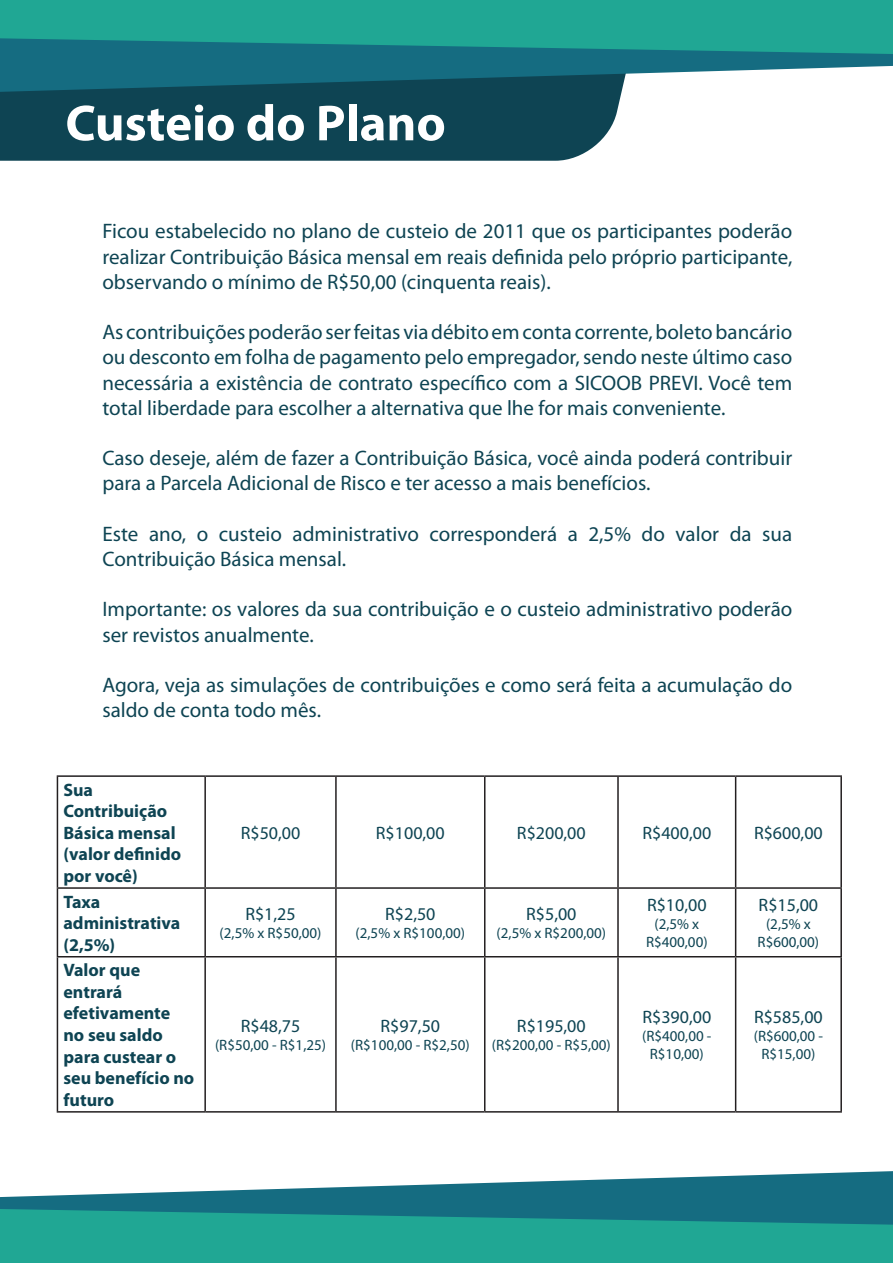
<style>
.page{position:relative;width:893px;height:1263px;background:#fff}
.page>*{position:absolute;margin:0;border:0;box-sizing:border-box;transform-origin:0 0}
.t1{font:700 51px "Myriad Pro";color:#fff}
.t2{font:21px/25.2px "Myriad Pro";color:#0e4453}
.t3{font:700 18px/21.6px "Myriad Pro";color:#0e4453}
.t4{font:18px "Myriad Pro";color:#0e4453}
.t5{font:15px/18px "Myriad Pro";color:#0e4453;text-align:center}
</style>
<div class="page">
<div style="left:0;top:92px;width:622px;height:69px;background:#0e4453"></div>
<svg style="left:0;top:54px;width:893px;height:38px;fill:#156c81"></svg>
<svg style="left:0;top:1171px;width:893px;height:38px;fill:#156c81"></svg>
<svg style="left:0;top:0;width:893px;height:54px;fill:#20a794"></svg>
<svg style="left:0;top:1209px;width:893px;height:54px;fill:#20a794"></svg>
<hr style="left:57px;top:775px;width:148px;height:2px;background:#231f20">
<hr style="left:57px;top:777px;width:1px;height:110px;background:#231f20">
<hr style="left:205px;top:775px;width:131px;height:2px;background:#231f20">
<hr style="left:204px;top:777px;width:2px;height:110px;background:#231f20">
<hr style="left:336px;top:775px;width:149px;height:2px;background:#231f20">
<hr style="left:335px;top:777px;width:2px;height:110px;background:#231f20">
<hr style="left:485px;top:775px;width:133px;height:2px;background:#231f20">
<hr style="left:484px;top:777px;width:1px;height:110px;background:#231f20">
<hr style="left:618px;top:775px;width:118px;height:2px;background:#231f20">
<hr style="left:617px;top:777px;width:2px;height:110px;background:#231f20">
<hr style="left:736px;top:775px;width:106px;height:2px;background:#231f20">
<hr style="left:735px;top:777px;width:1px;height:110px;background:#231f20">
<hr style="left:840px;top:777px;width:2px;height:110px;background:#231f20">
<hr style="left:57px;top:887px;width:148px;height:2px;background:#231f20">
<hr style="left:57px;top:889px;width:1px;height:67px;background:#231f20">
<hr style="left:205px;top:887px;width:131px;height:2px;background:#231f20">
<hr style="left:204px;top:889px;width:2px;height:67px;background:#231f20">
<hr style="left:336px;top:887px;width:149px;height:2px;background:#231f20">
<hr style="left:335px;top:889px;width:2px;height:67px;background:#231f20">
<hr style="left:485px;top:887px;width:133px;height:2px;background:#231f20">
<hr style="left:484px;top:889px;width:1px;height:67px;background:#231f20">
<hr style="left:618px;top:887px;width:118px;height:2px;background:#231f20">
<hr style="left:617px;top:889px;width:2px;height:67px;background:#231f20">
<hr style="left:736px;top:887px;width:106px;height:2px;background:#231f20">
<hr style="left:735px;top:889px;width:1px;height:67px;background:#231f20">
<hr style="left:840px;top:889px;width:2px;height:67px;background:#231f20">
<hr style="left:57px;top:956px;width:148px;height:1px;background:#231f20">
<hr style="left:57px;top:957px;width:1px;height:154px;background:#231f20">
<hr style="left:205px;top:956px;width:131px;height:1px;background:#231f20">
<hr style="left:204px;top:957px;width:2px;height:154px;background:#231f20">
<hr style="left:336px;top:956px;width:149px;height:1px;background:#231f20">
<hr style="left:335px;top:957px;width:2px;height:154px;background:#231f20">
<hr style="left:485px;top:956px;width:133px;height:1px;background:#231f20">
<hr style="left:484px;top:957px;width:1px;height:154px;background:#231f20">
<hr style="left:618px;top:956px;width:118px;height:1px;background:#231f20">
<hr style="left:617px;top:957px;width:2px;height:154px;background:#231f20">
<hr style="left:736px;top:956px;width:106px;height:1px;background:#231f20">
<hr style="left:735px;top:957px;width:1px;height:154px;background:#231f20">
<hr style="left:840px;top:957px;width:2px;height:154px;background:#231f20">
<hr style="left:57px;top:1111px;width:148px;height:1px;background:#231f20">
<hr style="left:205px;top:1111px;width:131px;height:1px;background:#231f20">
<hr style="left:336px;top:1111px;width:149px;height:1px;background:#231f20">
<hr style="left:485px;top:1111px;width:133px;height:1px;background:#231f20">
<hr style="left:618px;top:1111px;width:118px;height:1px;background:#231f20">
<hr style="left:736px;top:1111px;width:106px;height:1px;background:#231f20">
<p class="t1" style="left:65px;top:95px;width:382px">Custeio do Plano</p>
<p class="t2" style="left:102px;top:219px;width:691px;text-align:justify">Ficou estabelecido no plano de custeio de 2011 que os participantes poderão realizar Contribuição Básica mensal em reais definida pelo próprio participante, observando o mínimo de R$50,00 (cinquenta reais).</p>
<p class="t2" style="left:102px;top:320px;width:691px;text-align:justify">As contribuições poderão ser feitas via débito em conta corrente, boleto bancário ou desconto em folha de pagamento pelo empregador, sendo neste último caso necessária a existência de contrato específico com a SICOOB PREVI. Você tem total liberdade para escolher a alternativa que lhe for mais conveniente.</p>
<p class="t2" style="left:102px;top:446px;width:691px">Caso deseje, além de fazer a Contribuição Básica, você ainda poderá contribuir para a Parcela Adicional de Risco e ter acesso a mais benefícios.</p>
<p class="t2" style="left:102px;top:521px;width:691px">Este ano, o custeio administrativo corresponderá a 2,5% do valor da sua<br>Contribuição Básica mensal.</p>
<p class="t2" style="left:102px;top:597px;width:691px">Importante: os valores da sua contribuição e o custeio administrativo poderão ser revistos anualmente.</p>
<p class="t2" style="left:102px;top:673px;width:691px">Agora, veja as simulações de contribuições e como será feita a acumulação do saldo de conta todo mês.</p>
<p class="t3" style="left:63px;top:779px;width:114px">Sua<br>Contribuição<br>Básica mensal</p>
<p class="t3" style="left:63px;top:844px;width:119px">(valor definido por você)</p>
<p class="t4" style="left:241px;top:823px;width:61px">R$50,00</p>
<p class="t4" style="left:376px;top:823px;width:70px">R$100,00</p>
<p class="t4" style="left:517px;top:823px;width:70px">R$200,00</p>
<p class="t4" style="left:642px;top:823px;width:70px">R$400,00</p>
<p class="t4" style="left:754px;top:823px;width:70px">R$600,00</p>
<p class="t3" style="left:63px;top:891px;width:119px">Taxa administrativa (2,5%)</p>
<p class="t4" style="left:245px;top:904px;width:52px">R$1,25</p>
<p class="t5" style="left:220px;top:924px;width:103px">(2,5% x R$50,00)</p>
<p class="t3" style="left:63px;top:960px;width:132px">Valor que entrará efetivamente no seu saldo para custear o seu benefício no futuro</p>
<p class="t4" style="left:241px;top:1016px;width:61px">R$48,75</p>
<p class="t5" style="left:215px;top:1036px;width:113px">(R$50,00 - R$1,25)</p>
<p class="t4" style="left:385px;top:904px;width:52px">R$2,50</p>
<p class="t5" style="left:356px;top:924px;width:111px">(2,5% x R$100,00)</p>
<p class="t4" style="left:526px;top:904px;width:52px">R$5,00</p>
<p class="t5" style="left:497px;top:924px;width:111px">(2,5% x R$200,00)</p>
<p class="t4" style="left:381px;top:1016px;width:61px">R$97,50</p>
<p class="t5" style="left:351px;top:1036px;width:120px">(R$100,00 - R$2,50)</p>
<p class="t4" style="left:517px;top:1016px;width:70px">R$195,00</p>
<p class="t5" style="left:492px;top:1036px;width:120px">(R$200,00 - R$5,00)</p>
<p class="t4" style="left:647px;top:895px;width:61px">R$10,00</p>
<p class="t5" style="left:646px;top:915px;width:63px">(2,5% x<br>R$400,00)</p>
<p class="t4" style="left:642px;top:1007px;width:70px">R$390,00</p>
<p class="t5" style="left:642px;top:1027px;width:71px">(R$400,00 -<br>R$10,00)</p>
<p class="t4" style="left:759px;top:895px;width:61px">R$15,00</p>
<p class="t5" style="left:758px;top:915px;width:63px">(2,5% x<br>R$600,00)</p>
<p class="t4" style="left:754px;top:1007px;width:70px">R$585,00</p>
<p class="t5" style="left:754px;top:1027px;width:71px">(R$600,00 -<br>R$15,00)</p>
</div>
